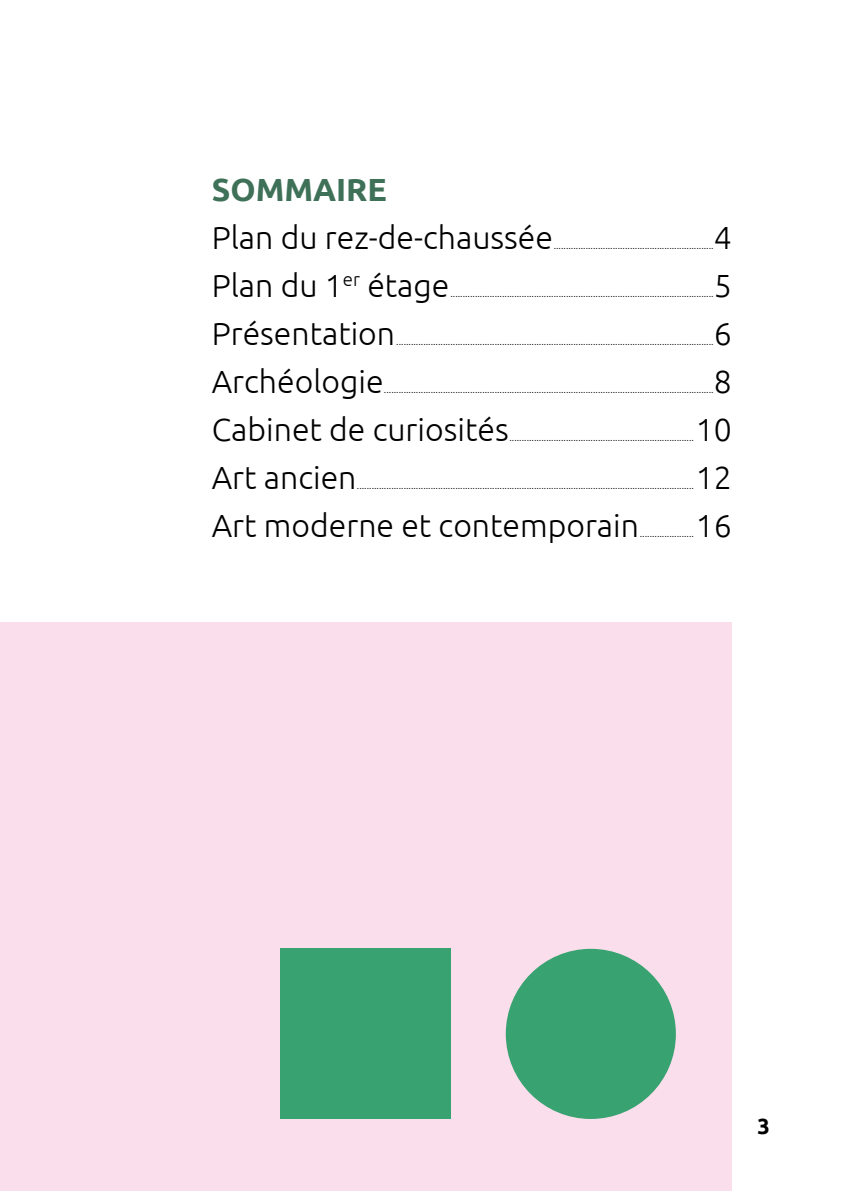
<style>
.page{position:relative;width:842px;height:1191px;background:#fff}
.page>*{position:absolute;margin:0;border:0;box-sizing:border-box;transform-origin:0 0}
.t1{font:300 32px "Ubuntu";color:#000}
.titre_partie__H1{font:700 32px "Ubuntu";color:#3e7158}
.t2{font:700 22px "Ubuntu";color:#000}
.t3{font:300 10px "Ubuntu";color:#000}
</style>
<div class="page">
<div style="left:0;top:622px;width:731px;height:569px;background:#fadeeb"></div>
<div style="left:281px;top:948px;width:170px;height:171px;background:#38a271"></div>
<div style="left:506px;top:948px;width:170px;height:171px;background:#38a271;border-radius:50%"></div>
<h1 class="titre_partie__H1" style="left:212px;top:170px;width:177px">SOMMAIRE</h1>
<p class="t1" style="left:212px;top:218px;width:343px">Plan du rez-de-chaussée</p>
<p class="t1" style="left:714px;top:218px;width:20px">4</p>
<p class="t3" style="left:554px;top:239px;width:161px">.................................................................</p>
<p class="t1" style="left:212px;top:266px;width:239px">Plan du 1<sup>er</sup> étage</p>
<p class="t1" style="left:714px;top:266px;width:20px">5</p>
<p class="t3" style="left:450px;top:287px;width:265px">...........................................................................................................</p>
<p class="t1" style="left:212px;top:314px;width:185px">Présentation</p>
<p class="t1" style="left:714px;top:314px;width:20px">6</p>
<p class="t3" style="left:396px;top:335px;width:319px">.................................................................................................................................</p>
<p class="t1" style="left:212px;top:362px;width:173px">Archéologie</p>
<p class="t1" style="left:714px;top:362px;width:20px">8</p>
<p class="t3" style="left:384px;top:383px;width:331px">......................................................................................................................................</p>
<p class="t1" style="left:212px;top:410px;width:298px">Cabinet de curiosités</p>
<p class="t1" style="left:696px;top:410px;width:38px">10</p>
<p class="t3" style="left:509px;top:431px;width:186px">...........................................................................</p>
<p class="t1" style="left:212px;top:458px;width:146px">Art ancien</p>
<p class="t1" style="left:696px;top:458px;width:38px">12</p>
<p class="t3" style="left:357px;top:479px;width:339px">.........................................................................................................................................</p>
<p class="t1" style="left:212px;top:506px;width:429px">Art moderne et contemporain</p>
<p class="t1" style="left:696px;top:506px;width:38px">16</p>
<p class="t3" style="left:640px;top:527px;width:56px">......................</p>
<h2 class="t2" style="left:757px;top:1113px;width:14px">3</h2>
</div>
